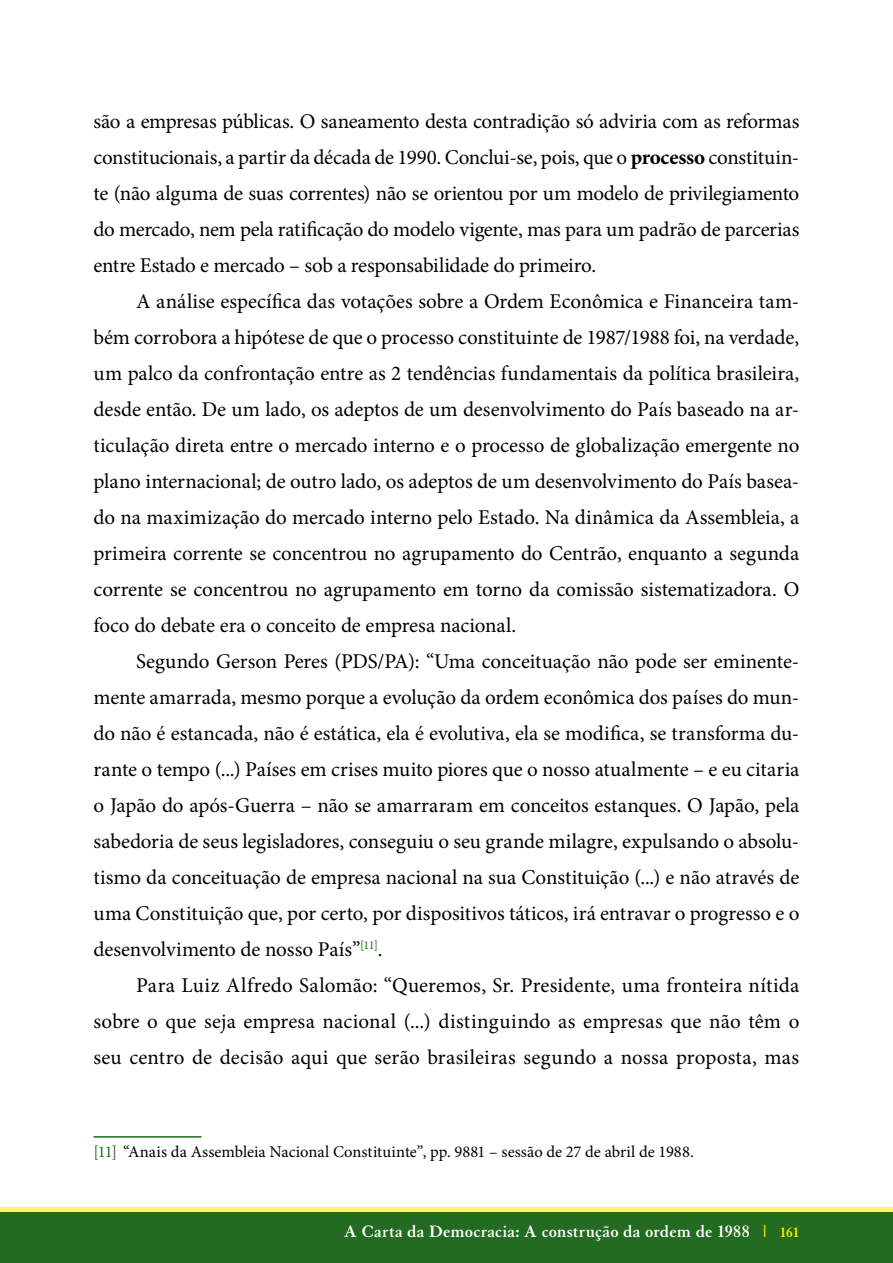
<style>
.page{position:relative;width:893px;height:1263px;background:#fff}
.page>*{position:absolute;margin:0;border:0;box-sizing:border-box;transform-origin:0 0}
.TEXTO{font:21px/36px "Minion Pro";letter-spacing:-.005em;color:#000;text-align:justify}
.t1{font:700 18px "Granjon";letter-spacing:.015em;color:#fff}
.NOTA{font:16.5px "Minion Pro";color:#000}
.s1{font-weight:700}
.s2{color:#226b20}
.s3{color:#ffed00}
.s4{font-size:15px;color:#ffed00}
</style>
<div class="page">
<div style="left:0;top:1212px;width:893px;height:51px;background:#226b20"></div>
<hr style="left:0;top:1208px;width:893px;height:4px;background:#fff265">
<hr style="left:94px;top:1136px;width:108px;height:1px;background:#226b20">
<p class="TEXTO" style="left:94px;top:103px;width:707px">são a empresas públicas. O saneamento desta contradição só adviria com as reformas constitucionais, a partir da década de 1990. Conclui-se, pois, que o <span class="s1">processo</span> constituin&shy;te (não alguma de suas correntes) não se orientou por um modelo de privilegiamento do mercado, nem pela ratificação do modelo vigente, mas para um padrão de parcerias entre Estado e mercado – sob a responsabilidade do primeiro.</p>
<p class="TEXTO" style="left:94px;top:283px;width:707px;text-indent:43px">A análise específica das votações sobre a Ordem Econômica e Financeira tam&shy;bém corrobora a hipótese de que o processo constituinte de 1987/1988 foi, na verdade, um palco da confrontação entre as 2 tendências fundamentais da política brasileira, desde então. De um lado, os adeptos de um desenvolvimento do País baseado na ar&shy;ticulação direta entre o mercado interno e o processo de globalização emergente no plano internacional; de outro lado, os adeptos de um desenvolvimento do País basea&shy;do na maximização do mercado interno pelo Estado. Na dinâmica da Assembleia, a primeira corrente se concentrou no agrupamento do Centrão, enquanto a segunda corrente se concentrou no agrupamento em torno da comissão sistematizadora. O foco do debate era o conceito de empresa nacional.</p>
<p class="TEXTO" style="left:94px;top:643px;width:707px;text-indent:43px">Segundo Gerson Peres (PDS/PA): “Uma conceituação não pode ser eminente&shy;mente amarrada, mesmo porque a evolução da ordem econômica dos países do mun&shy;do não é estancada, não é estática, ela é evolutiva, ela se modifica, se transforma du&shy;rante o tempo (...) Países em crises muito piores que o nosso atualmente – e eu citaria o Japão do após-Guerra – não se amarraram em conceitos estanques. O Japão, pela sabedoria de seus legisladores, conseguiu o seu grande milagre, expulsando o absolu&shy;tismo da conceituação de empresa nacional na sua Constituição (...) e não através de uma Constituição que, por certo, por dispositivos táticos, irá entravar o progresso e o desenvolvimento de nosso País”<sup>[11]</sup>.</p>
<p class="TEXTO" style="left:94px;top:967px;width:707px;text-indent:43px">Para Luiz Alfredo Salomão: “Queremos, Sr. Presidente, uma fronteira nítida sobre o que seja empresa nacional (...) distinguindo as empresas que não têm o seu centro de decisão aqui que serão brasileiras segundo a nossa proposta, mas</p>
<p class="NOTA" style="left:94px;top:1140px;width:602px"><span class="s2">[11]</span> “Anais da Assembleia Nacional Constituinte”, pp. 9881 – sessão de 27 de abril de 1988.</p>
<p class="t1" style="left:344px;top:1222px;width:457px">A Carta da Democracia: A construção da ordem de 1988 <span class="s3">|</span> <span class="s4">161</span></p>
</div>
